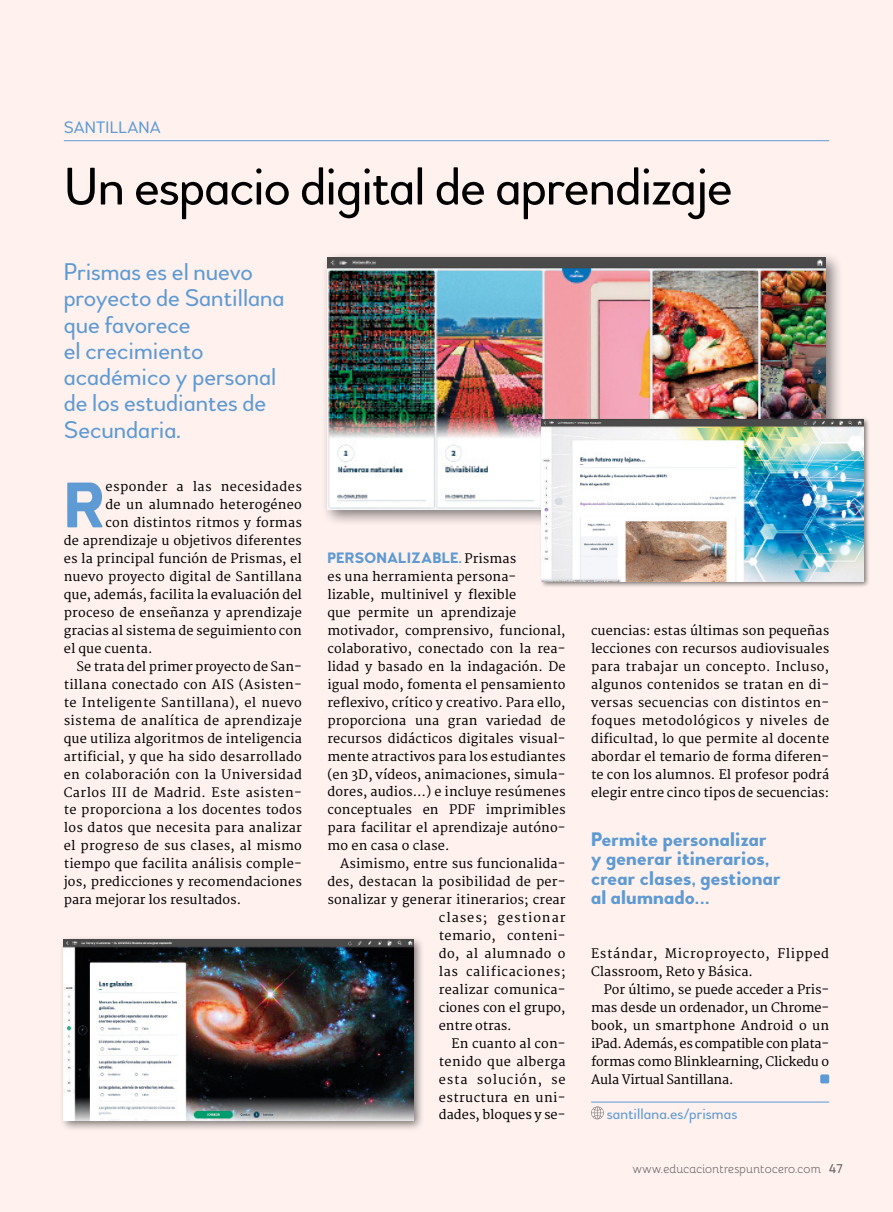
<style>
.page{position:relative;width:893px;height:1212px;background:#fef1ee}
.page>*{position:absolute;margin:0;border:0;box-sizing:border-box;transform-origin:0 0}
.t1{font:700 64.05px "Woodford Bourne";color:#5e9ad3}
.t2{font:52.5px "Woodford Bourne";letter-spacing:-.02em;color:#000}
.t3{font:24px/26.2px "Woodford Bourne";color:#5e9ad3}
.t4{font:700 19.5px/19.5px "Woodford Bourne";letter-spacing:.01em;color:#5e9ad3}
.t5{font:16.5px "Woodford Bourne";letter-spacing:-.01em;color:#5e9ad3}
.t6{font:700 15px "Woodford Bourne";letter-spacing:.01em;color:#5e9ad3}
.t7{font:15px "Woodford Bourne";letter-spacing:.01em;color:#5e9ad3}
.t8{font:12.75px/18px "Merriweather";letter-spacing:.01em;color:#000;text-align:justify}
.t9{font:12.75px "Merriweather";letter-spacing:.03em;color:#000}
.t10{font:12.75px/18px "Merriweather";letter-spacing:.05em;color:#000}
.t11{font:12.75px "Merriweather";letter-spacing:.035em;color:#000}
.t12{font:12.75px "Merriweather";letter-spacing:.075em;color:#000}
.t13{font:12.75px "Merriweather";letter-spacing:.07em;color:#000}
.t14{font:12.75px "Merriweather";letter-spacing:-.01em;color:#000}
.t15{font:12px "Bellota";letter-spacing:-.02em;color:#646363}
.s1{font-family:"Merriweather";font-weight:400;font-size:12.75px;color:#000}
.s2{font-weight:700;font-size:13.5px}
</style>
<div class="page">
<svg style="left:820px;top:1074px;width:9px;height:9px"></svg>
<hr style="left:64px;top:140px;width:765px;height:1px;background:#5e9ad3">
<hr style="left:591px;top:1102px;width:238px;height:1px;background:#5e9ad3">
<svg style="left:591px;top:1106px;width:13px;height:13px"></svg>
<div style="left:321px;top:251px;width:522px;height:276px;background:#000;opacity:.5"></div>
<img style="left:327px;top:258px;width:499px;height:251px">
<div style="left:59px;top:935px;width:366px;height:196px;background:#000;opacity:.5"></div>
<img style="left:64px;top:940px;width:349px;height:180px">
<div style="left:540px;top:417px;width:330px;height:170px;background:#000;opacity:.5"></div>
<img style="left:542px;top:420px;width:322px;height:161px">
<p class="t5" style="left:64px;top:117px;width:99px">SANTILLANA</p>
<h2 class="t2" style="left:64px;top:155px;width:670px">Un espacio digital de aprendizaje</h2>
<h3 class="t3" style="left:64px;top:259px;width:222px">Prismas es el nuevo proyecto de Santillana que favorece<br>el crecimiento académico y personal de los estudiantes de<br>Secundaria.</h3>
<h1 class="t1" style="left:64px;top:467px;width:44px">R</h1>
<p class="t11" style="left:105px;top:479px;width:198px">esponder a las necesidades</p>
<p class="t8" style="left:105px;top:496px;width:198px">de un alumnado heterogéneo</p>
<p class="t8" style="left:105px;top:514px;width:198px">con distintos ritmos y formas</p>
<p class="t8" style="left:64px;top:532px;width:240px">de aprendizaje u objetivos diferentes</p>
<p class="t8" style="left:64px;top:550px;width:240px">es la principal función de Prismas, el</p>
<p class="t8" style="left:64px;top:568px;width:240px">nuevo proyecto digital de Santillana</p>
<p class="t8" style="left:64px;top:586px;width:240px">que, además, facilita la evaluación del</p>
<p class="t8" style="left:64px;top:604px;width:240px">proceso de enseñanza y aprendizaje</p>
<p class="t8" style="left:64px;top:622px;width:240px">gracias al sistema de seguimiento con</p>
<p class="t8" style="left:64px;top:640px;width:90px">el que cuenta.</p>
<p class="t8" style="left:77px;top:658px;width:227px">Se trata del primer proyecto de San-</p>
<p class="t8" style="left:64px;top:676px;width:240px">tillana conectado con AIS (Asisten-</p>
<p class="t9" style="left:64px;top:695px;width:240px">te Inteligente Santillana), el nuevo</p>
<p class="t8" style="left:64px;top:712px;width:240px">sistema de analítica de aprendizaje</p>
<p class="t8" style="left:64px;top:730px;width:240px">que utiliza algoritmos de inteligencia</p>
<p class="t8" style="left:64px;top:748px;width:240px">artificial, y que ha sido desarrollado</p>
<p class="t9" style="left:64px;top:766px;width:240px">en colaboración con la Universidad</p>
<p class="t11" style="left:64px;top:784px;width:240px">Carlos III de Madrid. Este asisten-</p>
<p class="t8" style="left:64px;top:801px;width:240px">te proporciona a los docentes todos</p>
<p class="t8" style="left:64px;top:819px;width:240px">los datos que necesita para analizar</p>
<p class="t8" style="left:64px;top:837px;width:240px">el progreso de sus clases, al mismo</p>
<p class="t8" style="left:64px;top:855px;width:240px">tiempo que facilita análisis comple-</p>
<p class="t8" style="left:64px;top:873px;width:240px">jos, predicciones y recomendaciones</p>
<p class="t8" style="left:64px;top:891px;width:179px">para mejorar los resultados.</p>
<p class="t6" style="left:327px;top:549px;width:190px">PERSONALIZABLE. <span class="s1">Prismas</span></p>
<p class="t8" style="left:327px;top:568px;width:240px;text-align:left">es una herramienta persona&shy;lizable, multinivel y flexible<br>que permite un aprendizaje motivador, comprensivo, funcional, colaborativo, conectado con la rea&shy;lidad y basado en la indagación. De igual modo, fomenta el pensamiento reflexivo, crítico y creativo. Para ello, proporciona una gran variedad de recursos didácticos digitales visual&shy;mente atractivos para los estudiantes (en 3D, vídeos, animaciones, simula&shy;dores, audios…) e incluye resúmenes conceptuales en PDF imprimibles para facilitar el aprendizaje autóno&shy;mo en casa o clase.</p>
<p class="t8" style="left:340px;top:855px;width:227px">Asimismo, entre sus funcionalida-</p>
<p class="t8" style="left:327px;top:873px;width:240px">des, destacan la posibilidad de per-</p>
<p class="t8" style="left:327px;top:891px;width:240px">sonalizar y generar itinerarios; crear</p>
<p class="t12" style="left:439px;top:910px;width:128px">clases; gestionar</p>
<p class="t8" style="left:439px;top:927px;width:128px">temario, conteni-</p>
<p class="t11" style="left:439px;top:946px;width:128px">do, al alumnado o</p>
<p class="t10" style="left:439px;top:963px;width:128px">las calificaciones;</p>
<p class="t8" style="left:439px;top:981px;width:128px">realizar comunica-</p>
<p class="t8" style="left:439px;top:999px;width:128px">ciones con el grupo,</p>
<p class="t14" style="left:439px;top:1018px;width:74px">entre otras.</p>
<p class="t8" style="left:452px;top:1035px;width:115px">En cuanto al con-</p>
<p class="t9" style="left:439px;top:1053px;width:128px">tenido que alberga</p>
<p class="t13" style="left:439px;top:1071px;width:128px">esta solución, se</p>
<p class="t9" style="left:439px;top:1089px;width:128px">estructura en uni-</p>
<p class="t8" style="left:439px;top:1106px;width:128px">dades, bloques y se-</p>
<p class="t8" style="left:591px;top:622px;width:240px">cuencias: estas últimas son pequeñas lecciones con recursos audiovisuales para trabajar un concepto. Incluso, algunos contenidos se tratan en di&shy;versas secuencias con distintos en&shy;foques metodológicos y niveles de dificultad, lo que permite al docente abordar el temario de forma diferen&shy;te con los alumnos. El profesor podrá elegir entre cinco tipos de secuencias:</p>
<h3 class="t4" style="left:591px;top:829px;width:191px">Permite personalizar y generar itinerarios, crear clases, gestionar al alumnado...</h3>
<p class="t10" style="left:591px;top:945px;width:240px">Estándar, Microproyecto, Flipped<br>Classroom, Reto y Básica.</p>
<p class="t8" style="left:591px;top:981px;width:240px;text-indent:13px">Por último, se puede acceder a Pris&shy;mas desde un ordenador, un Chrome&shy;book, un smartphone Android o un iPad. Además, es compatible con plata&shy;formas como Blinklearning, Clickedu o Aula Virtual Santillana.</p>
<p class="t7" style="left:607px;top:1105px;width:132px">santillana.es/prismas</p>
<p class="t15" style="left:632px;top:1159px;width:212px">www.educaciontrespuntocero.com <span class="s2">47</span></p>
</div>
